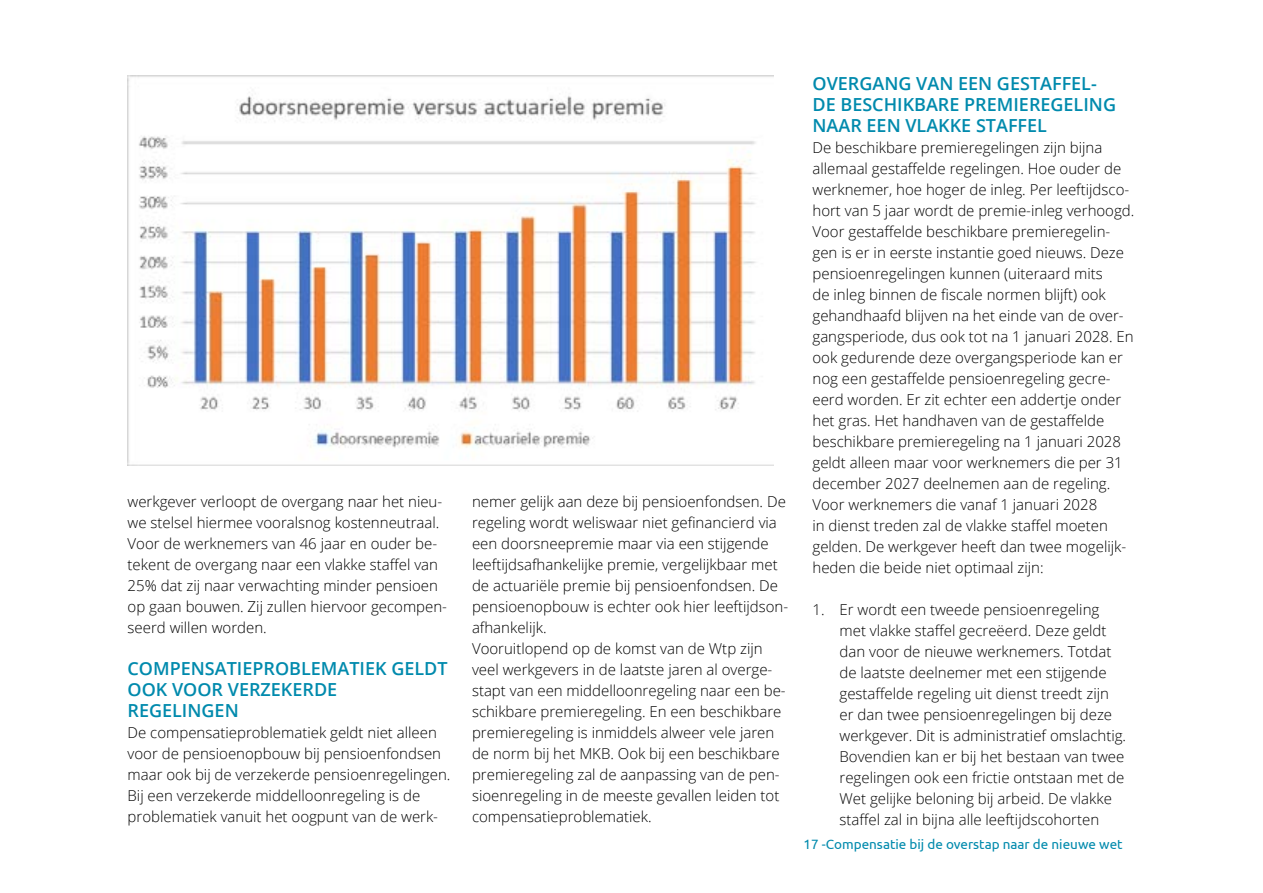
<style>
.page{position:relative;width:1263px;height:893px;background:#fff}
.page>*{position:absolute;margin:0;border:0;box-sizing:border-box;transform-origin:0 0}
.t1{font:600 18px/21px "Open Sans";color:#008aad}
.t2{font:300 15px/21px "Open Sans";color:#000}
.t3{font:13.5px "Ubuntu";color:#008aad}
</style>
<div class="page">
<img style="left:128px;top:76px;width:645px;height:389px">
<p class="t2" style="left:128px;top:490px;width:321px">werkgever verloopt de overgang naar het nieu&shy;we stelsel hiermee vooralsnog kostenneutraal.<br>Voor de werknemers van 46 jaar en ouder be&shy;tekent de overgang naar een vlakke staffel van 25% dat zij naar verwachting minder pensioen op gaan bouwen. Zij zullen hiervoor gecompen&shy;seerd willen worden.</p>
<p class="t1" style="left:128px;top:657px;width:322px">COMPENSATIEPROBLEMATIEK GELDT<br>OOK VOOR VERZEKERDE<br>REGELINGEN</p>
<p class="t2" style="left:128px;top:721px;width:324px">De compensatieproblematiek geldt niet alleen voor de pensioenopbouw bij pensioenfondsen maar ook bij de verzekerde pensioenregelingen.<br>Bij een verzekerde middelloonregeling is de problematiek vanuit het oogpunt van de werk-</p>
<p class="t2" style="left:472px;top:490px;width:318px">nemer gelijk aan deze bij pensioenfondsen. De regeling wordt weliswaar niet gefinancierd via een doorsneepremie maar via een stijgende leeftijdsafhankelijke premie, vergelijkbaar met de actuariële premie bij pensioenfondsen. De pensioenopbouw is echter ook hier leeftijdson&shy;afhankelijk.<br>Vooruitlopend op de komst van de Wtp zijn veel werkgevers in de laatste jaren al overge&shy;stapt van een middelloonregeling naar een be&shy;schikbare premieregeling. En een beschikbare premieregeling is inmiddels alweer vele jaren de norm bij het MKB. Ook bij een beschikbare premieregeling zal de aanpassing van de pen&shy;sioenregeling in de meeste gevallen leiden tot compensatieproblematiek.</p>
<p class="t1" style="left:812px;top:72px;width:305px">OVERGANG VAN EEN GESTAFFEL-<br>DE BESCHIKBARE PREMIEREGELING<br>NAAR EEN VLAKKE STAFFEL</p>
<p class="t2" style="left:812px;top:136px;width:323px">De beschikbare premieregelingen zijn bijna allemaal gestaffelde regelingen. Hoe ouder de werknemer, hoe hoger de inleg. Per leeftijdsco&shy;hort van 5 jaar wordt de premie-inleg verhoogd.<br>Voor gestaffelde beschikbare premieregelin&shy;gen is er in eerste instantie goed nieuws. Deze pensioenregelingen kunnen (uiteraard mits<br>de inleg binnen de fiscale normen blijft) ook gehandhaafd blijven na het einde van de over&shy;gangsperiode, dus ook tot na 1 januari 2028. En ook gedurende deze overgangsperiode kan er nog een gestaffelde pensioenregeling gecre&shy;ëerd worden. Er zit echter een addertje onder het gras. Het handhaven van de gestaffelde beschikbare premieregeling na 1 januari 2028 geldt alleen maar voor werknemers die per 31 december 2027 deelnemen aan de regeling.<br>Voor werknemers die vanaf 1 januari 2028<br>in dienst treden zal de vlakke staffel moeten gelden. De werkgever heeft dan twee mogelijk&shy;heden die beide niet optimaal zijn:</p>
<p class="t2" style="left:839px;top:598px;width:288px;text-indent:-27px">1. Er wordt een tweede pensioenregeling met vlakke staffel gecreëerd. Deze geldt dan voor de nieuwe werknemers. Totdat de laatste deelnemer met een stijgende gestaffelde regeling uit dienst treedt zijn er dan twee pensioenregelingen bij deze werkgever. Dit is administratief omslachtig.<br>Bovendien kan er bij het bestaan van twee regelingen ook een frictie ontstaan met de Wet gelijke beloning bij arbeid. De vlakke staffel zal in bijna alle leeftijdscohorten</p>
<p class="t3" style="left:803px;top:836px;width:321px">17 -Compensatie bij de overstap naar de nieuwe wet</p>
</div>
